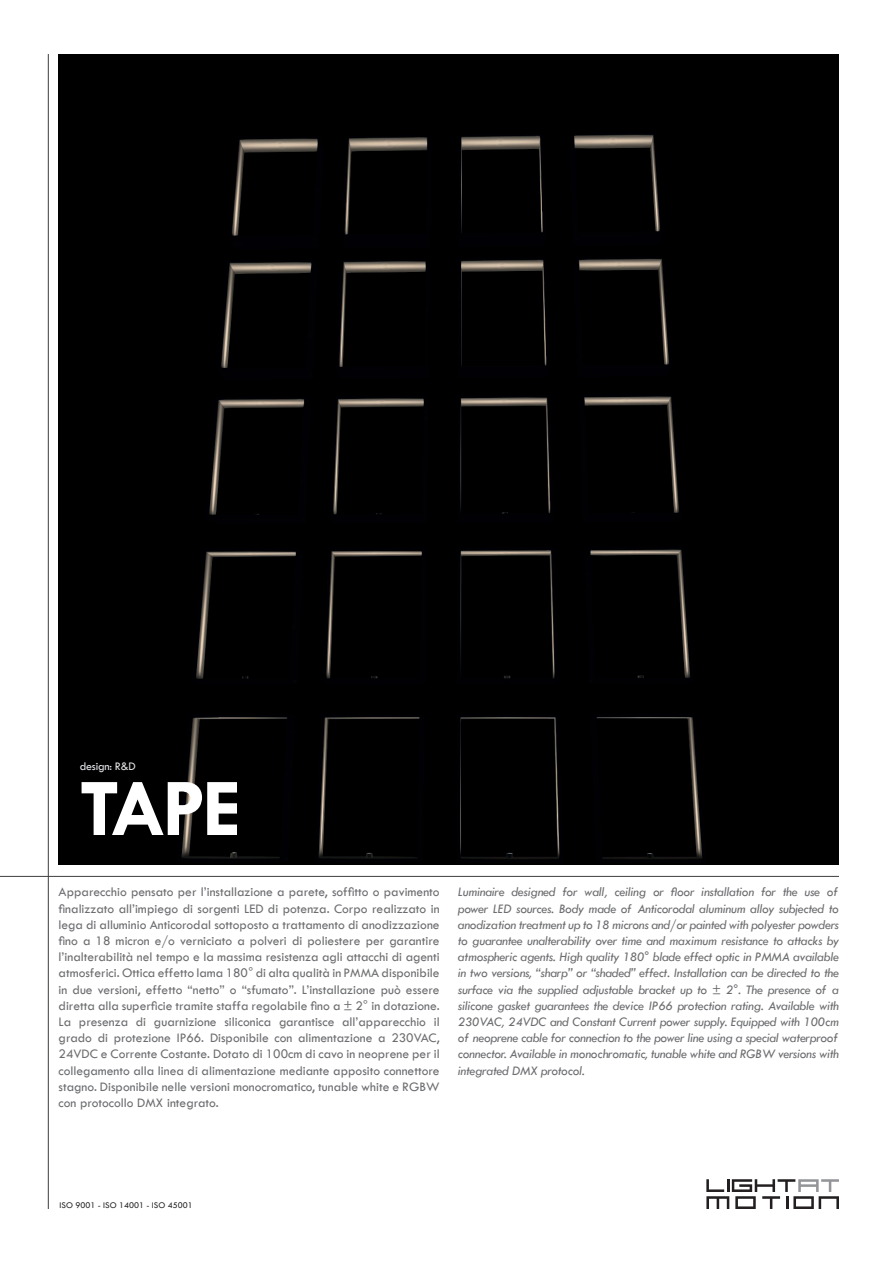
<style>
.page{position:relative;width:893px;height:1263px;background:#fff}
.page>*{position:absolute;margin:0;border:0;box-sizing:border-box;transform-origin:0 0}
.t1{font:700 82.5px "Tw Cen";color:#fff}
.t2{font:13.5px/16.2px "Tw Cen";color:#6c6d70;text-align:justify}
.t3{font:italic 13.5px/16.2px "Tw Cen";letter-spacing:-.02em;color:#6c6d70;text-align:justify}
.t4{font:12px "Tw Cen";letter-spacing:-.02em;color:#e6e7e9}
.t5{font:9px "Tw Cen";color:#231f20}
</style>
<div class="page">
<div style="left:59px;top:54px;width:780px;height:810px;background:#000001"></div>
<svg style="left:706px;top:1179px;width:133px;height:30px"></svg>
<hr style="left:0;top:876px;width:839px;height:1px;background:#3e3e3f">
<hr style="left:48px;top:54px;width:1px;height:1155px;background:#3e3e3f">
<p class="t4" style="left:80px;top:759px;width:57px">design: R&amp;D</p>
<h1 class="t1" style="left:80px;top:759px;width:163px">TAPE</h1>
<p class="t2" style="left:59px;top:884px;width:383px">Apparecchio pensato per l’installazione a parete, soffitto o pavimento finalizzato all’impiego di sorgenti LED di potenza. Corpo realizzato in lega di alluminio Anticorodal sottoposto a trattamento di anodizzazione fino a 18 micron e/o verniciato a polveri di poliestere per garantire l’inalterabilità nel tempo e la massima resistenza agli attacchi di agenti atmosferici. Ottica effetto lama 180° di alta qualità in PMMA disponibile in due versioni, effetto “netto” o “sfumato”. L’installazione può essere diretta alla superficie tramite staffa regolabile fino a ± 2° in dotazione.<br>La presenza di guarnizione siliconica garantisce all’apparecchio il grado di protezione IP66. Disponibile con alimentazione a 230VAC, 24VDC e Corrente Costante. Dotato di 100cm di cavo in neoprene per il collegamento alla linea di alimentazione mediante apposito connettore stagno. Disponibile nelle versioni monocromatico, tunable white e RGBW con protocollo DMX integrato.</p>
<p class="t3" style="left:458px;top:884px;width:383px">Luminaire designed for wall, ceiling or floor installation for the use of power LED sources. Body made of Anticorodal aluminum alloy subjected to anodization treatment up to 18 microns and/or painted with polyester powders to guarantee unalterability over time and maximum resistance to attacks by atmospheric agents. High quality 180° blade effect optic in PMMA available in two versions, “sharp” or “shaded” effect. Installation can be directed to the surface via the supplied adjustable bracket up to ± 2°. The presence of a silicone gasket guarantees the device IP66 protection rating. Available with 230VAC, 24VDC and Constant Current power supply. Equipped with 100cm of neoprene cable for connection to the power line using a special waterproof connector. Available in monochromatic, tunable white and RGBW versions with integrated DMX protocol.</p>
<p class="t5" style="left:60px;top:1200px;width:135px">ISO 9001 - ISO 14001 - ISO 45001</p>
</div>
